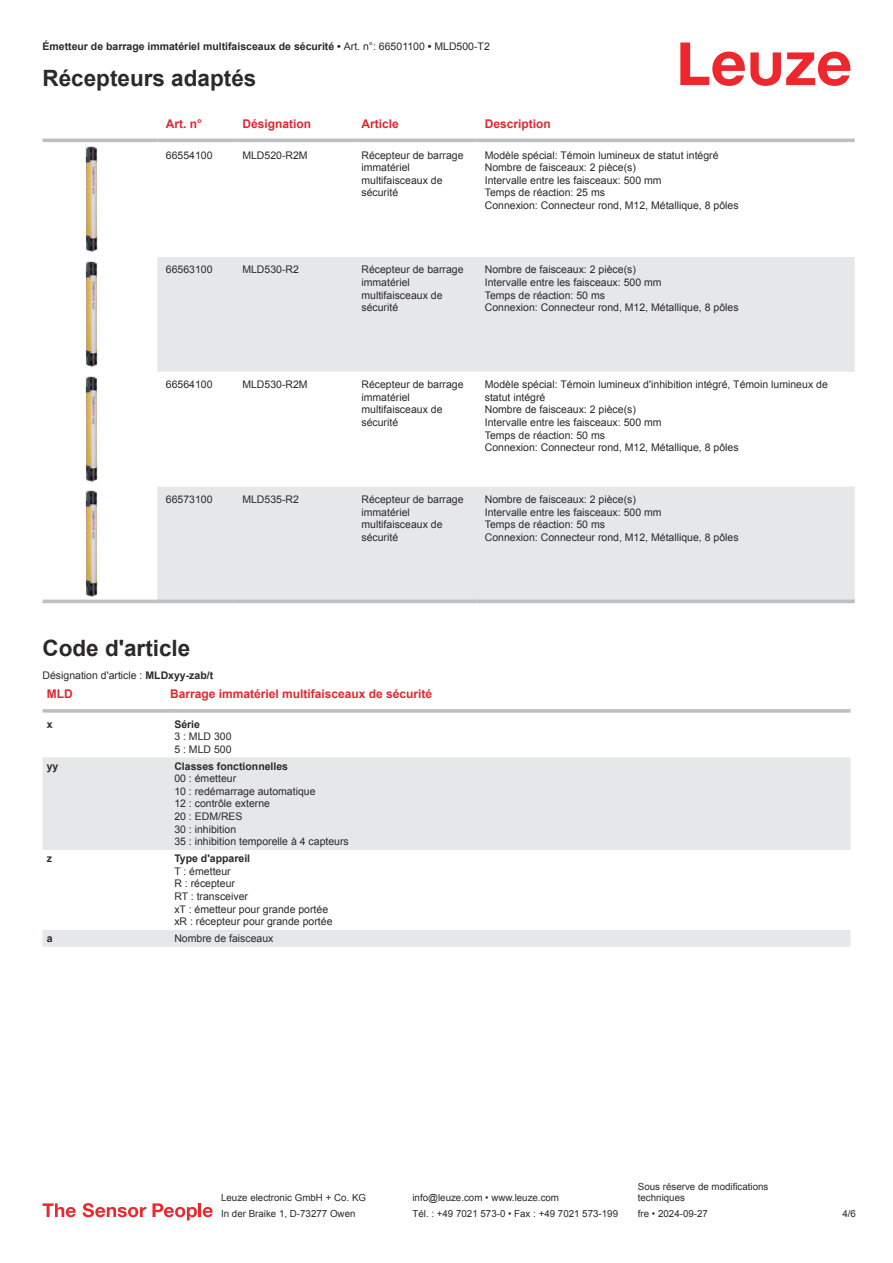
<style>
.page{position:relative;width:893px;height:1263px;background:#fff}
.page>*{position:absolute;margin:0;border:0;box-sizing:border-box;transform-origin:0 0}
.t1{font:700 22.5px "Arial";color:#2b292a}
.t2{font:700 12px "Arial";color:#db2a30}
.t3{font:10.5px/12.6px "Arial";color:#2b292a}
.t4{font:700 10.5px "Arial";color:#2b292a}
.t5{font:9.75px/11.7px "Arial";color:#2b292a}
.s1{font-weight:400}
.s2{font-weight:700}
</style>
<div class="page">
<svg style="left:680px;top:43px;width:170px;height:43px"></svg>
<svg style="left:43px;top:138px;width:812px;height:466px"></svg>
<svg style="left:157px;top:257px;width:698px;height:343px;fill:#e6e7e9"></svg>
<hr style="left:43px;top:139px;width:114px;height:3px;background:#bdbfc1">
<hr style="left:157px;top:139px;width:77px;height:3px;background:#bdbfc1">
<hr style="left:234px;top:139px;width:119px;height:3px;background:#bdbfc1">
<hr style="left:353px;top:139px;width:123px;height:3px;background:#bdbfc1">
<hr style="left:476px;top:139px;width:379px;height:3px;background:#bdbfc1">
<hr style="left:43px;top:600px;width:114px;height:3px;background:#bdbfc1">
<hr style="left:157px;top:600px;width:77px;height:3px;background:#bdbfc1">
<hr style="left:234px;top:600px;width:119px;height:3px;background:#bdbfc1">
<hr style="left:353px;top:600px;width:123px;height:3px;background:#bdbfc1">
<hr style="left:476px;top:600px;width:379px;height:3px;background:#bdbfc1">
<img style="left:85px;top:146px;width:13px;height:107px">
<img style="left:85px;top:261px;width:13px;height:106px">
<img style="left:85px;top:376px;width:13px;height:106px">
<img style="left:85px;top:491px;width:13px;height:106px">
<svg style="left:43px;top:757px;width:807px;height:190px;fill:#e6e7e9"></svg>
<svg style="left:43px;top:709px;width:127px;height:4px"></svg>
<svg style="left:170px;top:709px;width:680px;height:4px;background:#c3c5c7"></svg>
<svg style="left:43px;top:1203px;width:33px;height:14px"></svg>
<svg style="left:83px;top:1203px;width:63px;height:14px"></svg>
<svg style="left:153px;top:1203px;width:44px;height:17px"></svg>
<hr style="left:198px;top:1203px;width:3px;height:14px;background:#ed272d">
<svg style="left:203px;top:1207px;width:10px;height:10px"></svg>
<p class="t4" style="left:43px;top:43px;width:449px">Émetteur de barrage immatériel multifaisceaux de sécurité • <span class="s1">Art. n°: 66501100</span> • <span class="s1">MLD500-T2</span></p>
<h1 class="t1" style="left:43px;top:70px;width:215px">Récepteurs adaptés</h1>
<p class="t2" style="left:166px;top:119px;width:38px">Art. n°</p>
<p class="t2" style="left:242px;top:119px;width:70px">Désignation</p>
<p class="t2" style="left:361px;top:119px;width:39px">Article</p>
<p class="t2" style="left:485px;top:119px;width:68px">Description</p>
<p class="t3" style="left:166px;top:150px;width:48px">66554100</p>
<p class="t3" style="left:242px;top:150px;width:67px">MLD520-R2M</p>
<p class="t3" style="left:361px;top:150px;width:104px">Récepteur de barrage immatériel multifaisceaux de sécurité</p>
<p class="t3" style="left:485px;top:150px;width:255px">Modèle spécial: Témoin lumineux de statut intégré Nombre de faisceaux: 2 pièce(s)<br>Intervalle entre les faisceaux: 500 mm<br>Temps de réaction: 25 ms<br>Connexion: Connecteur rond, M12, Métallique, 8 pôles</p>
<p class="t3" style="left:166px;top:264px;width:48px">66563100</p>
<p class="t3" style="left:242px;top:264px;width:58px">MLD530-R2</p>
<p class="t3" style="left:361px;top:264px;width:104px">Récepteur de barrage immatériel multifaisceaux de sécurité</p>
<p class="t3" style="left:485px;top:264px;width:255px">Nombre de faisceaux: 2 pièce(s)<br>Intervalle entre les faisceaux: 500 mm<br>Temps de réaction: 50 ms<br>Connexion: Connecteur rond, M12, Métallique, 8 pôles</p>
<p class="t3" style="left:166px;top:379px;width:48px">66564100</p>
<p class="t3" style="left:242px;top:379px;width:67px">MLD530-R2M</p>
<p class="t3" style="left:361px;top:379px;width:104px">Récepteur de barrage immatériel multifaisceaux de sécurité</p>
<p class="t3" style="left:485px;top:379px;width:345px">Modèle spécial: Témoin lumineux d'inhibition intégré, Témoin lumineux de statut intégré<br>Nombre de faisceaux: 2 pièce(s)<br>Intervalle entre les faisceaux: 500 mm<br>Temps de réaction: 50 ms<br>Connexion: Connecteur rond, M12, Métallique, 8 pôles</p>
<p class="t3" style="left:166px;top:494px;width:48px">66573100</p>
<p class="t3" style="left:242px;top:494px;width:58px">MLD535-R2</p>
<p class="t3" style="left:361px;top:494px;width:104px">Récepteur de barrage immatériel multifaisceaux de sécurité</p>
<p class="t3" style="left:485px;top:494px;width:255px">Nombre de faisceaux: 2 pièce(s)<br>Intervalle entre les faisceaux: 500 mm<br>Temps de réaction: 50 ms<br>Connexion: Connecteur rond, M12, Métallique, 8 pôles</p>
<h1 class="t1" style="left:43px;top:640px;width:149px">Code d'article</h1>
<p class="t2" style="left:47px;top:689px;width:27px">MLD</p>
<p class="t2" style="left:170px;top:689px;width:264px">Barrage immatériel multifaisceaux de sécurité</p>
<p class="t4" style="left:47px;top:720px;width:7px">x</p>
<p class="t4" style="left:174px;top:720px;width:27px">Série</p>
<p class="t3" style="left:174px;top:731px;width:59px">3 : MLD 300<br>5 : MLD 500</p>
<p class="t4" style="left:47px;top:762px;width:13px">yy</p>
<p class="t4" style="left:174px;top:762px;width:115px">Classes fonctionnelles</p>
<p class="t3" style="left:174px;top:773px;width:176px">00 : émetteur<br>10 : redémarrage automatique<br>12 : contrôle externe<br>20 : EDM/RES<br>30 : inhibition<br>35 : inhibition temporelle à 4 capteurs</p>
<p class="t4" style="left:47px;top:854px;width:7px">z</p>
<p class="t4" style="left:174px;top:854px;width:77px">Type d'appareil</p>
<p class="t3" style="left:174px;top:866px;width:160px">T : émetteur<br>R : récepteur<br>RT : transceiver<br>xT : émetteur pour grande portée xR : récepteur pour grande portée</p>
<p class="t4" style="left:47px;top:934px;width:7px">a</p>
<p class="t3" style="left:174px;top:933px;width:101px">Nombre de faisceaux</p>
<p class="t3" style="left:43px;top:670px;width:172px">Désignation d'article : <span class="s2">MLDxyy-zab/t</span></p>
<p class="t5" style="left:221px;top:1193px;width:146px">Leuze electronic GmbH + Co. KG</p>
<p class="t5" style="left:412px;top:1193px;width:148px">info@leuze.com • www.leuze.com</p>
<p class="t5" style="left:638px;top:1181px;width:132px">Sous réserve de modifications techniques</p>
<p class="t5" style="left:221px;top:1209px;width:136px">In der Braike 1, D-73277 Owen</p>
<p class="t5" style="left:412px;top:1209px;width:207px">Tél. : +49 7021 573-0 • Fax : +49 7021 573-199</p>
<p class="t5" style="left:638px;top:1209px;width:72px">fre • 2024-09-27</p>
<p class="t5" style="left:842px;top:1209px;width:15px">4 /6</p>
</div>
